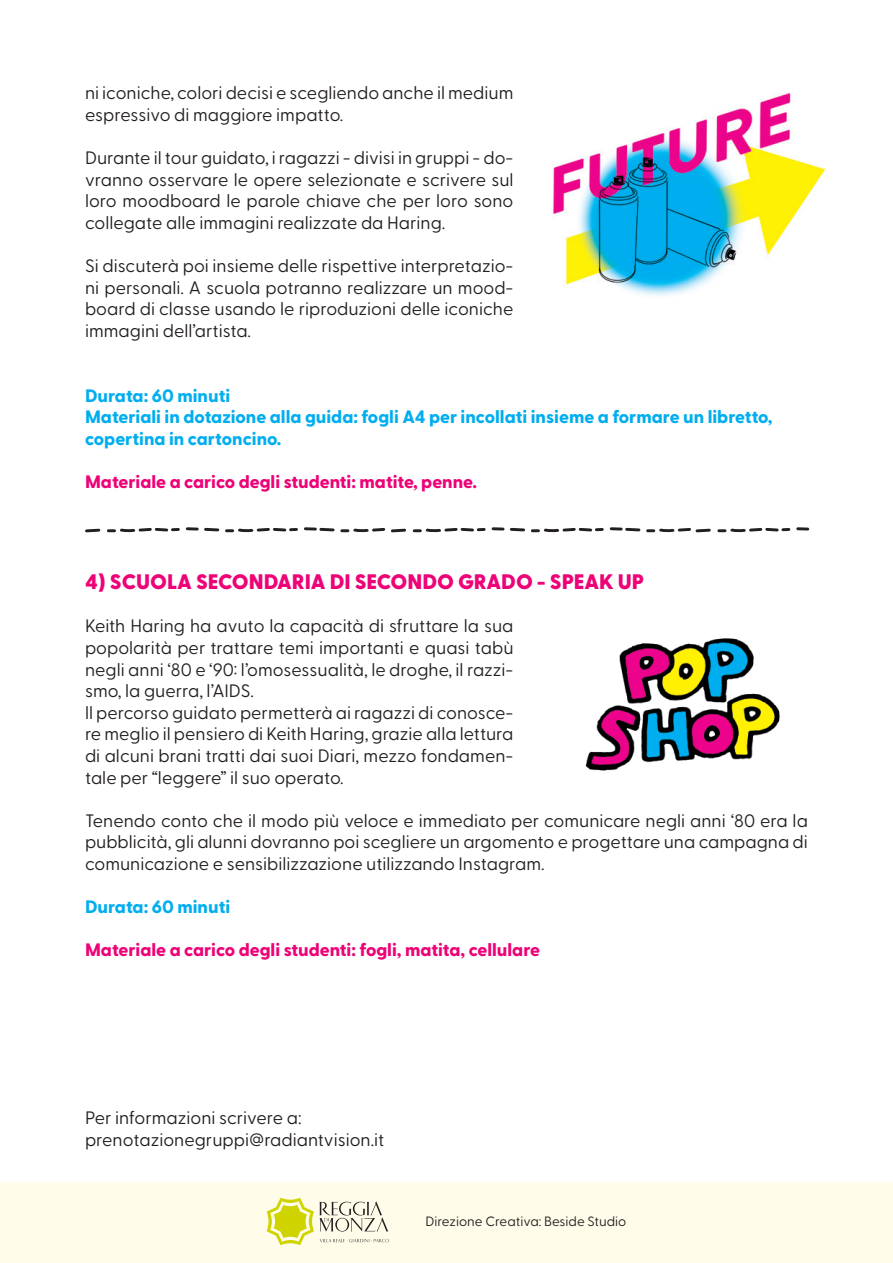
<style>
.page{position:relative;width:893px;height:1263px;background:#fff}
.page>*{position:absolute;margin:0;border:0;box-sizing:border-box;transform-origin:0 0}
.t1{font:800 21px "Greycliff CF";color:#ed0277}
.t2{font:18px/21.6px "Greycliff CF";color:#231f20;text-align:justify}
.t3{font:800 18px/21.6px "Greycliff CF";color:#00aeef}
.t4{font:800 18px "Greycliff CF";color:#ed0277}
.t5{font:13.5px "Greycliff CF";color:#231f20}
</style>
<div class="page">
<img style="left:552px;top:92px;width:274px;height:204px">
<img style="left:585px;top:638px;width:195px;height:133px">
<svg style="left:717px;top:527px;width:93px;height:5px"></svg>
<svg style="left:85px;top:527px;width:626px;height:5px"></svg>
<div style="left:0;top:1182px;width:893px;height:81px;background:#fffde9"></div>
<svg style="left:267px;top:1198px;width:122px;height:47px"></svg>
<p class="t2" style="left:85px;top:81px;width:430px">ni iconiche, colori decisi e scegliendo anche il medium espressivo di maggiore impatto.</p>
<p class="t2" style="left:85px;top:146px;width:430px">Durante il tour guidato, i ragazzi - divisi in gruppi - do&shy;vranno osservare le opere selezionate e scrivere sul loro moodboard le parole chiave che per loro sono collegate alle immagini realizzate da Haring.</p>
<p class="t2" style="left:85px;top:254px;width:430px">Si discuterà poi insieme delle rispettive interpretazio&shy;ni personali. A scuola potranno realizzare un mood&shy;board di classe usando le riproduzioni delle iconiche immagini dell’artista.</p>
<p class="t3" style="left:85px;top:384px;width:147px">Durata: 60 minuti</p>
<p class="t3" style="left:85px;top:406px;width:689px">Materiali in dotazione alla guida: fogli A4 per incollati insieme a formare un libretto, copertina in cartoncino.</p>
<p class="t4" style="left:85px;top:468px;width:394px">Materiale a carico degli studenti: matite, penne.</p>
<p class="t1" style="left:85px;top:566px;width:560px">4) SCUOLA SECONDARIA DI SECONDO GRADO - SPEAK UP</p>
<p class="t2" style="left:85px;top:614px;width:430px">Keith Haring ha avuto la capacità di sfruttare la sua popolarità per trattare temi importanti e quasi tabù negli anni ‘80 e ‘90: l’omosessualità, le droghe, il razzi&shy;smo, la guerra, l’AIDS.</p>
<p class="t2" style="left:85px;top:700px;width:430px">ll percorso guidato permetterà ai ragazzi di conosce&shy;re meglio il pensiero di Keith Haring, grazie alla lettura di alcuni brani tratti dai suoi Diari, mezzo fondamen&shy;tale per “leggere” il suo operato.</p>
<p class="t2" style="left:85px;top:808px;width:724px">Tenendo conto che il modo più veloce e immediato per comunicare negli anni ‘80 era la pubblicità, gli alunni dovranno poi scegliere un argomento e progettare una campagna di comunicazione e sensibilizzazione utilizzando Instagram.</p>
<p class="t3" style="left:85px;top:895px;width:147px">Durata: 60 minuti</p>
<p class="t4" style="left:85px;top:936px;width:457px">Materiale a carico degli studenti: fogli, matita, cellulare</p>
<p class="t2" style="left:85px;top:1106px;width:218px">Per informazioni scrivere a:</p>
<p class="t2" style="left:85px;top:1127px;width:301px">prenotazionegruppi@radiantvision.it</p>
<p class="t5" style="left:425px;top:1211px;width:202px">Direzione Creativa: Beside Studio</p>
</div>
